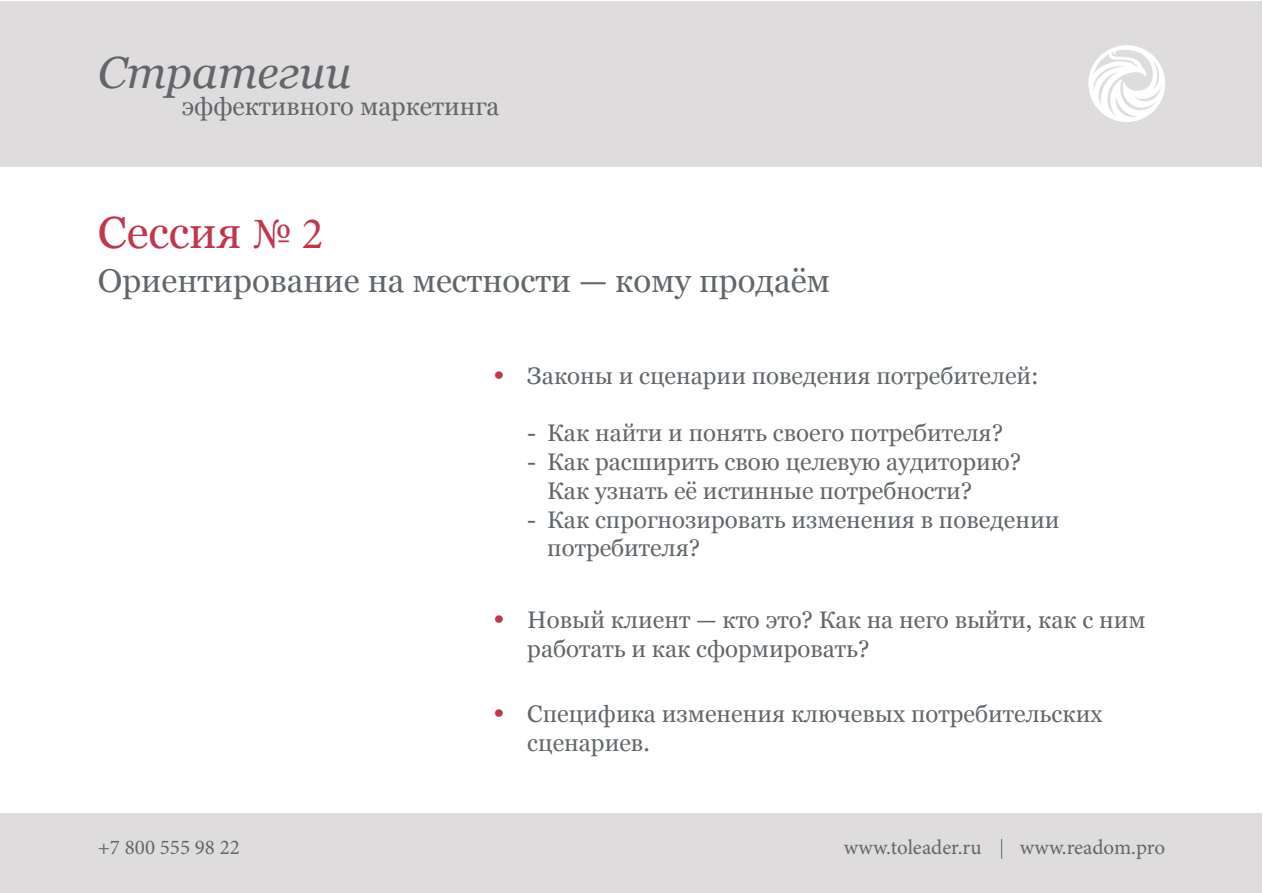
<style>
.page{position:relative;width:1263px;height:893px;background:#fff}
.page>*{position:absolute;margin:0;border:0;box-sizing:border-box;transform-origin:0 0}
.t1{font:italic 45px "Georgia";color:#62666a}
.t2{font:45px "Georgia";color:#c1364b}
.t3{font:33px "Georgia";color:#61666a}
.t4{font:25.5px "Georgia";color:#62666a}
.t5{font:24px/28.8px "Georgia";color:#61666a}
.t6{font:21px "Minion Pro";color:#62666a}
.s1{font-family:"Minion Pro"}
.s2{font-size:30px;color:#c1364b}
</style>
<div class="page">
<div style="left:1px;top:813px;width:1261px;height:79px;background:#dedcdd"></div>
<div style="left:1px;top:1px;width:1261px;height:165px;background:#dedcdd"></div>
<svg style="left:1088px;top:45px;width:77px;height:77px"></svg>
<svg style="left:1001px;top:839px;width:1px;height:20px"></svg>
<h1 class="t1" style="left:98px;top:40px;width:255px">Стратегии</h1>
<p class="t4" style="left:182px;top:88px;width:319px">эффективного маркетинга</p>
<p class="t2" style="left:98px;top:200px;width:227px">Сессия <span class="s1">№ 2</span></p>
<p class="t3" style="left:98px;top:257px;width:734px">Ориентирование на местности — кому продаём</p>
<p class="t5" style="left:493px;top:360px;width:547px"><span class="s2">•</span> Законы и сценарии поведения потребителей:</p>
<p class="t5" style="left:527px;top:417px;width:477px">- Как найти и понять своего потребителя?</p>
<p class="t5" style="left:547px;top:446px;width:476px;text-indent:-20px">- Как расширить свою целевую аудиторию?<br>Как узнать её истинные потребности?</p>
<p class="t5" style="left:547px;top:504px;width:514px;text-indent:-20px">- Как спрогнозировать изменения в поведении потребителя?</p>
<p class="t5" style="left:527px;top:605px;width:620px;text-indent:-34px"><span class="s2">•</span> Новый клиент — кто это? Как на него выйти, как с ним работать и как сформировать?</p>
<p class="t6" style="left:98px;top:833px;width:144px">+7 800 555 98 22</p>
<p class="t5" style="left:527px;top:698px;width:577px;text-indent:-34px"><span class="s2">•</span> Специфика изменения ключевых потребительских сценариев.</p>
<p class="t6" style="left:844px;top:833px;width:139px">www.toleader.ru</p>
<p class="t6" style="left:1020px;top:833px;width:147px">www.readom.pro</p>
</div>
